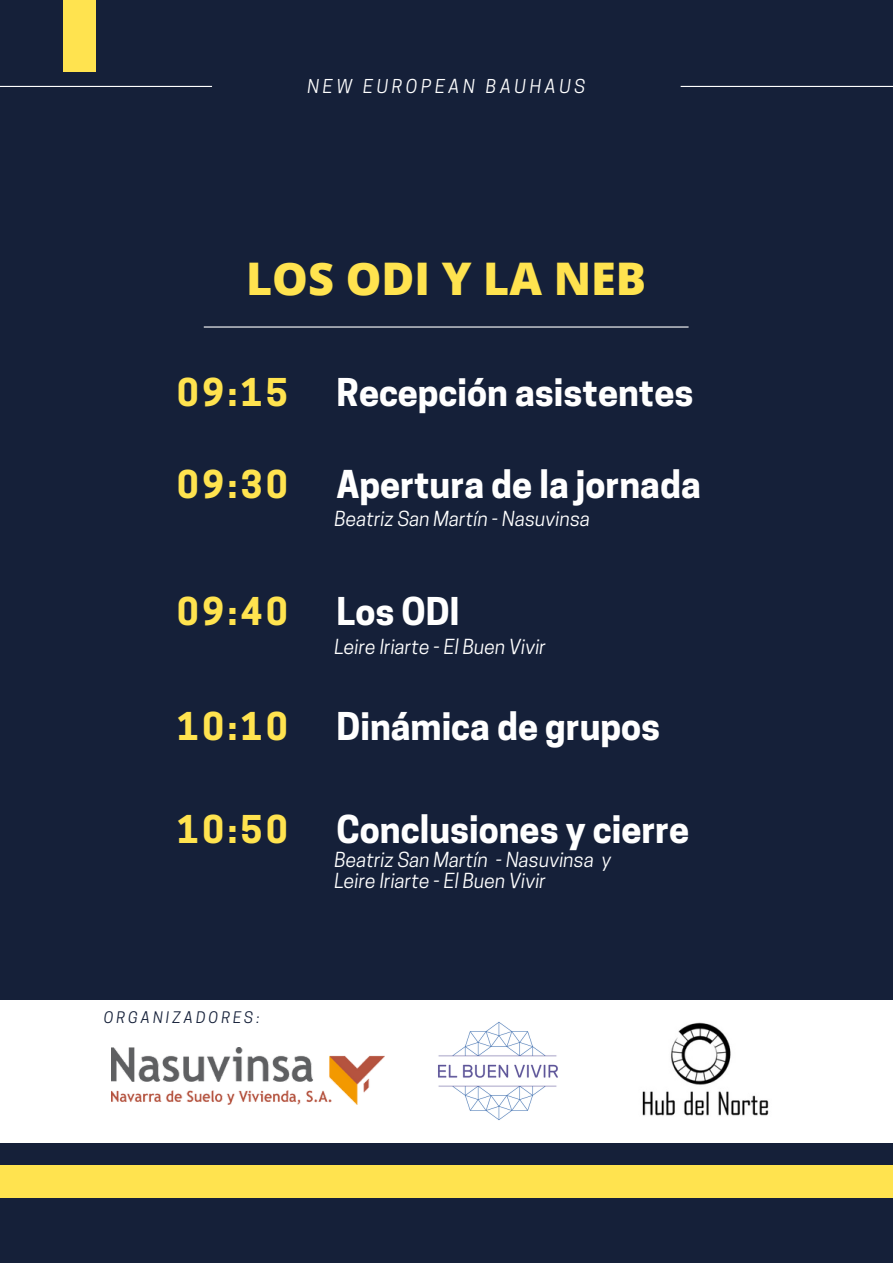
<style>
.page{position:relative;width:893px;height:1264px;background:#fff}
.page>*{position:absolute;margin:0;border:0;box-sizing:border-box;transform-origin:0 0}
.t1{font:800 45px "Open Sans";color:#ffe34f}
.t2{font:700 36px "Cooper Hewitt";color:#fff}
.t3{font:700 36px "Cooper Hewitt";letter-spacing:.1em;color:#ffe34f}
.t4{font:italic 19.5px "Cooper Hewitt";color:#fff}
.t5{font:italic 18px "Cooper Hewitt";letter-spacing:.2em;color:#fff}
.t6{font:italic 15px "Cooper Hewitt";letter-spacing:.2em;color:#152039}
</style>
<div class="page">
<div style="left:0;top:0;width:892px;height:1262px;background:#152039"></div>
<hr style="left:0;top:86px;width:212px;height:1px;background:#fff">
<hr style="left:680px;top:86px;width:212px;height:1px;background:#fff">
<hr style="left:204px;top:326px;width:484px;height:1px;background:#fff">
<div style="left:0;top:1165px;width:892px;height:33px;background:#ffe34f"></div>
<div style="left:63px;top:0;width:32px;height:72px;background:#ffe34f"></div>
<div style="left:0;top:999px;width:892px;height:143px;background:#fff"></div>
<img style="left:642px;top:1022px;width:127px;height:94px">
<img style="left:438px;top:1021px;width:120px;height:100px">
<img style="left:111px;top:1047px;width:274px;height:57px">
<p class="t5" style="left:307px;top:80px;width:279px">NEW EUROPEAN BAUHAUS</p>
<p class="t1" style="left:246px;top:247px;width:401px">LOS ODI Y LA NEB</p>
<p class="t3" style="left:177px;top:379px;width:112px">09:15</p>
<p class="t2" style="left:336px;top:379px;width:358px">Recepción asistentes</p>
<p class="t3" style="left:177px;top:470px;width:112px">09:30</p>
<p class="t2" style="left:336px;top:470px;width:365px">Apertura de la jornada</p>
<p class="t4" style="left:334px;top:511px;width:257px">Beatriz San Martín - Nasuvinsa</p>
<p class="t3" style="left:177px;top:598px;width:112px">09:40</p>
<p class="t2" style="left:336px;top:598px;width:125px">Los ODI</p>
<p class="t4" style="left:334px;top:639px;width:213px">Leire Iriarte - El Buen Vivir</p>
<p class="t3" style="left:177px;top:712px;width:112px">10:10</p>
<p class="t2" style="left:336px;top:712px;width:325px">Dinámica de grupos</p>
<p class="t3" style="left:177px;top:816px;width:112px">10:50</p>
<p class="t2" style="left:336px;top:816px;width:354px">Conclusiones y cierre</p>
<p class="t4" style="left:334px;top:851px;width:278px">Beatriz San Martín - Nasuvinsa y</p>
<p class="t4" style="left:334px;top:873px;width:213px">Leire Iriarte - El Buen Vivir</p>
<p class="t6" style="left:104px;top:1011px;width:157px">ORGANIZADORES:</p>
</div>
